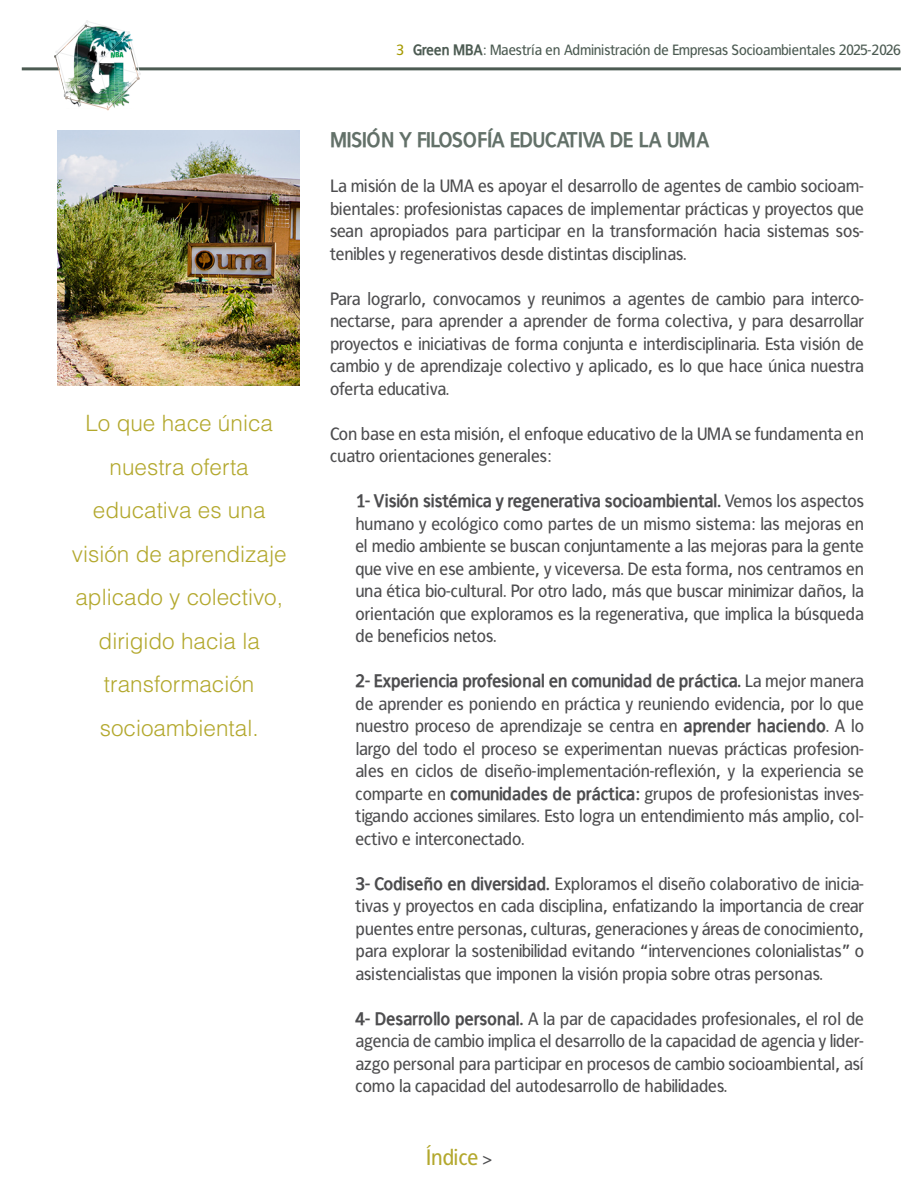
<style>
.page{position:relative;width:918px;height:1188px;background:#fff}
.page>*{position:absolute;margin:0;border:0;box-sizing:border-box;transform-origin:0 0}
.t1{font:300 22.5px/43.5px "Helvetica LT Std";color:#b3a82d;text-align:center}
.t2{font:22.5px "Francophil Sans";color:#b3a82d}
.t3{font:700 21px "Francophil Sans";letter-spacing:-.03em;color:#637169}
.t4{font:18px/22.5px "Francophil Sans";color:#4d4d4f;text-align:justify}
.t5{font:15px "Francophil Sans";color:#4c5b52}
.s1{color:#a59a00}
.s2{font-weight:700}
.s3{font-size:18px;color:#4d4d4f}
</style>
<div class="page">
<hr style="left:22px;top:67px;width:879px;height:3px;background:#4c5b52">
<img style="left:54px;top:20px;width:87px;height:90px">
<img style="left:57px;top:131px;width:242px;height:254px">
<p class="t1" style="left:72px;top:401px;width:216px">Lo que hace única nuestra oferta educativa es una visión de aprendizaje aplicado y colectivo, dirigido hacia la transformación socioambiental.</p>
<p class="t5" style="left:396px;top:41px;width:506px"><span class="s1">3</span> <span class="s2">Green MBA</span>: Maestría en Administración de Empresas Socioambientales 2025-2026</p>
<p class="t3" style="left:330px;top:128px;width:381px">MISIÓN Y FILOSOFÍA EDUCATIVA DE LA UMA</p>
<p class="t4" style="left:330px;top:175px;width:536px">La misión de la UMA es apoyar el desarrollo de agentes de cambio socioam&shy;bientales: profesionistas capaces de implementar prácticas y proyectos que sean apropiados para participar en la transformación hacia sistemas sos&shy;tenibles y regenerativos desde distintas disciplinas.</p>
<p class="t4" style="left:330px;top:287px;width:536px">Para lograrlo, convocamos y reunimos a agentes de cambio para interco&shy;nectarse, para aprender a aprender de forma colectiva, y para desarrollar proyectos e iniciativas de forma conjunta e interdisciplinaria. Esta visión de cambio y de aprendizaje colectivo y aplicado, es lo que hace única nuestra oferta educativa.</p>
<p class="t4" style="left:330px;top:422px;width:535px">Con base en esta misión, el enfoque educativo de la UMA se fundamenta en cuatro orientaciones generales:</p>
<p class="t4" style="left:356px;top:490px;width:510px"><span class="s2">1- Visión sistémica y regenerativa socioambiental.</span> Vemos los aspectos humano y ecológico como partes de un mismo sistema: las mejoras en el medio ambiente se buscan conjuntamente a las mejoras para la gente que vive en ese ambiente, y viceversa. De esta forma, nos centramos en una ética bio-cultural. Por otro lado, más que buscar minimizar daños, la orientación que exploramos es la regenerativa, que implica la búsqueda de beneficios netos.</p>
<p class="t4" style="left:356px;top:670px;width:510px"><span class="s2">2- Experiencia profesional en comunidad de práctica.</span> La mejor manera de aprender es poniendo en práctica y reuniendo evidencia, por lo que nuestro proceso de aprendizaje se centra en <span class="s2">aprender haciendo</span>. A lo largo del todo el proceso se experimentan nuevas prácticas profesion&shy;ales en ciclos de diseño-implementación-reflexión, y la experiencia se comparte en <span class="s2">comunidades de práctica:</span> grupos de profesionistas inves&shy;tigando acciones similares. Esto logra un entendimiento más amplio, col&shy;ectivo e interconectado.</p>
<p class="t4" style="left:356px;top:872px;width:510px"><span class="s2">3- Codiseño en diversidad.</span> Exploramos el diseño colaborativo de inicia&shy;tivas y proyectos en cada disciplina, enfatizando la importancia de crear puentes entre personas, culturas, generaciones y áreas de conocimiento, para explorar la sostenibilidad evitando “intervenciones colonialistas” o asistencialistas que imponen la visión propia sobre otras personas.</p>
<p class="t4" style="left:356px;top:1007px;width:510px"><span class="s2">4- Desarrollo personal.</span> A la par de capacidades profesionales, el rol de agencia de cambio implica el desarrollo de la capacidad de agencia y lider&shy;azgo personal para participar en procesos de cambio socioambiental, así como la capacidad del autodesarrollo de habilidades.</p>
<p class="t2" style="left:426px;top:1144px;width:68px">Índice <span class="s3">&gt;</span></p>
</div>
